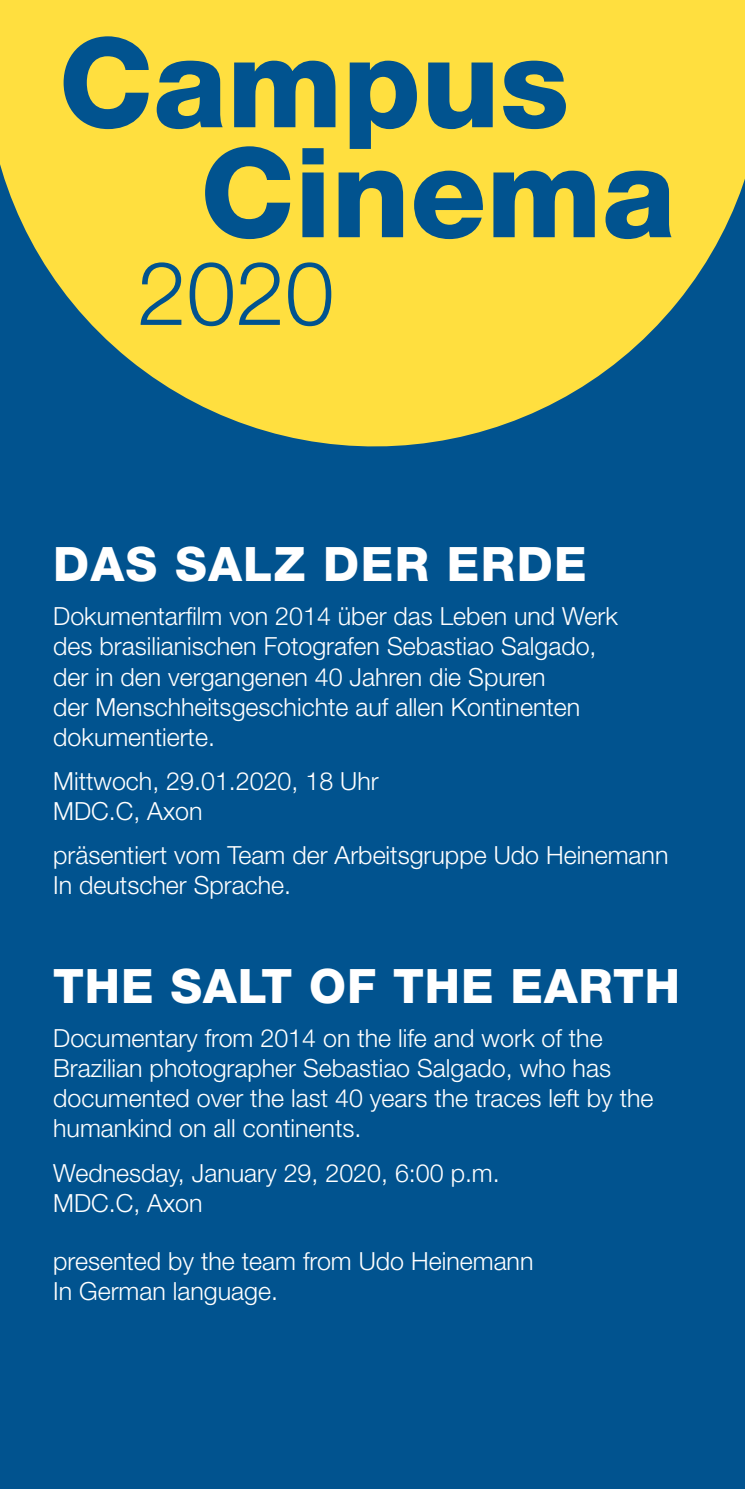
<style>
.page{position:relative;width:745px;height:1489px;background:#fff}
.page>*{position:absolute;margin:0;border:0;box-sizing:border-box;transform-origin:0 0}
.t1{font:800 124.75px/110px "Helvetica Neue LT Pro";color:#01538f}
.t2{font:300 88.5px "Helvetica Neue LT Pro";color:#01538f}
.t3{font:800 47.5px "Helvetica Neue LT Pro";letter-spacing:.02em;color:#fff}
.t4{font:300 25px/30px "Helvetica Neue LT Pro";color:#fff}
</style>
<div class="page">
<div style="left:0;top:0;width:744px;height:1488px;background:#01538f"></div>
<svg style="left:0;top:0;width:744px;height:447px;fill:#ffdf3f"></svg>
<h1 class="t1" style="left:200px;top:27px;width:477px;text-indent:-141px">Campus<br>Cinema</h1>
<h2 class="t2" style="left:137px;top:239px;width:198px">2020</h2>
<h3 class="t3" style="left:53px;top:536px;width:534px">DAS SALZ DER ERDE</h3>
<p class="t4" style="left:53px;top:601px;width:566px">Dokumentarfilm von 2014 über das Leben und Werk des brasilianischen Fotografen Sebastiao Salgado, der in den vergangenen 40 Jahren die Spuren<br>der Menschheitsgeschichte auf allen Kontinenten dokumentierte.</p>
<p class="t4" style="left:53px;top:765px;width:327px">Mittwoch, 29.01.2020, 18 Uhr<br>MDC.C, Axon</p>
<p class="t4" style="left:53px;top:839px;width:616px">präsentiert vom Team der Arbeitsgruppe Udo Heinemann<br>In deutscher Sprache.</p>
<h3 class="t3" style="left:53px;top:957px;width:628px">THE SALT OF THE EARTH</h3>
<p class="t4" style="left:53px;top:1022px;width:601px">Documentary from 2014 on the life and work of the Brazilian photographer Sebastiao Salgado, who has documented over the last 40 years the traces left by the humankind on all continents.</p>
<p class="t4" style="left:53px;top:1157px;width:448px">Wednesday, January 29, 2020, 6:00 p.m.<br>MDC.C, Axon</p>
<p class="t4" style="left:53px;top:1245px;width:481px">presented by the team from Udo Heinemann<br>In German language.</p>
</div>
